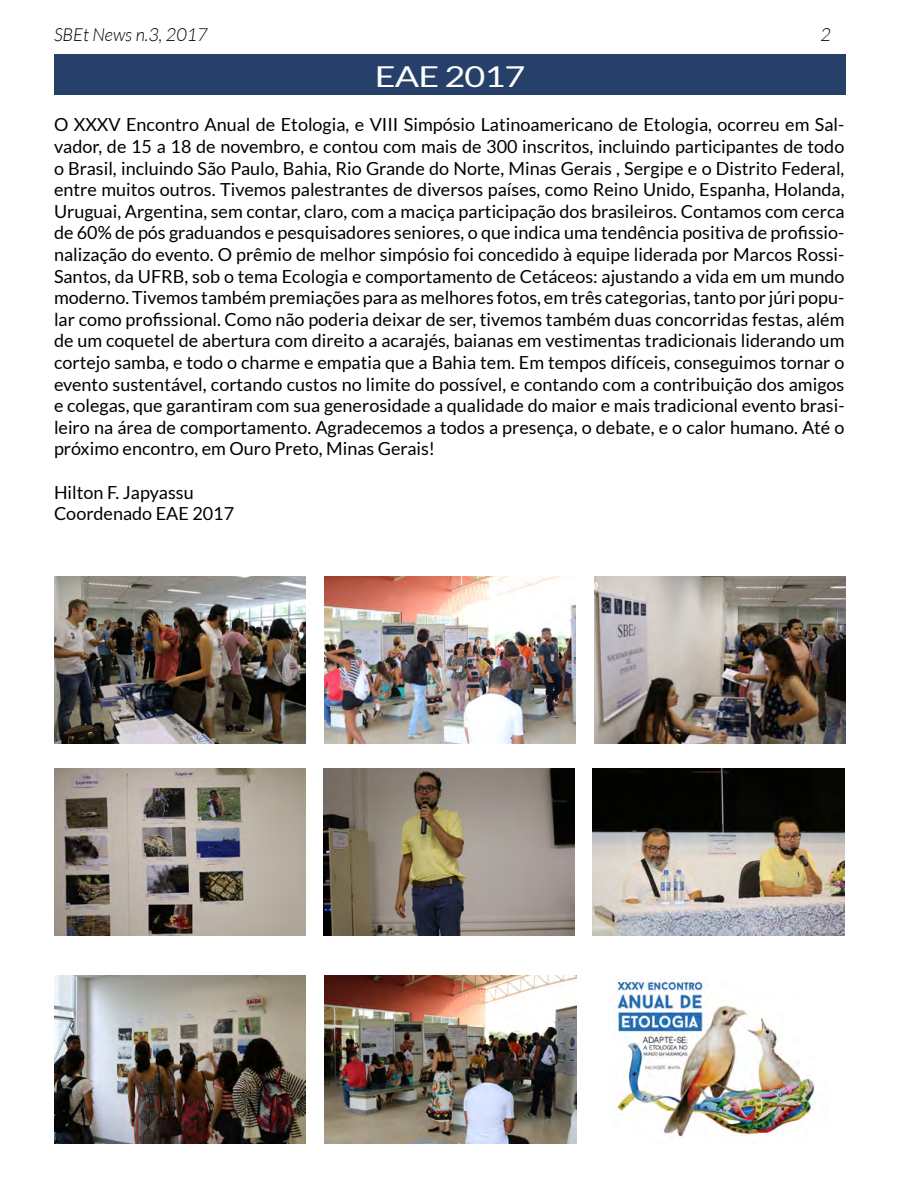
<style>
.page{position:relative;width:900px;height:1200px;background:#fff}
.page>*{position:absolute;margin:0;border:0;box-sizing:border-box;transform-origin:0 0}
.t1{font:28.8px "Lato";letter-spacing:-.025em;color:#fff;scale:1.25 1}
.t2{font:18px/21.6px "Lato";color:#000;text-align:justify}
.t3{font:italic 300 18px "Lato";color:#000}
</style>
<div class="page">
<div style="left:54px;top:54px;width:792px;height:40px;background:#274069"></div>
<img style="left:54px;top:576px;width:252px;height:168px">
<img style="left:324px;top:576px;width:252px;height:168px">
<img style="left:594px;top:576px;width:252px;height:168px">
<img style="left:54px;top:768px;width:252px;height:168px">
<img style="left:324px;top:768px;width:251px;height:168px">
<img style="left:593px;top:768px;width:251px;height:168px">
<img style="left:54px;top:975px;width:252px;height:168px">
<img style="left:325px;top:975px;width:252px;height:168px">
<img style="left:615px;top:978px;width:201px;height:161px">
<p class="t3" style="left:54px;top:25px;width:155px">SBEt News n.3, 2017</p>
<p class="t3" style="left:820px;top:25px;width:12px">2</p>
<h1 class="t1" style="left:375px;top:61px;width:122px">EAE 2017</h1>
<p class="t2" style="left:54px;top:114px;width:792px">O XXXV Encontro Anual de Etologia, e VIII Simpósio Latinoamericano de Etologia, ocorreu em Sal&shy;vador, de 15 a 18 de novembro, e contou com mais de 300 inscritos, incluindo participantes de todo o Brasil, incluindo São Paulo, Bahia, Rio Grande do Norte, Minas Gerais , Sergipe e o Distrito Federal, entre muitos outros. Tivemos palestrantes de diversos países, como Reino Unido, Espanha, Holanda, Uruguai, Argentina, sem contar, claro, com a maciça participação dos brasileiros. Contamos com cerca de 60% de pós graduandos e pesquisadores seniores, o que indica uma tendência positiva de profissio&shy;nalização do evento. O prêmio de melhor simpósio foi concedido à equipe liderada por Marcos Rossi-Santos, da UFRB, sob o tema Ecologia e comportamento de Cetáceos: ajustando a vida em um mundo moderno. Tivemos também premiações para as melhores fotos, em três categorias, tanto por júri popu&shy;lar como profissional. Como não poderia deixar de ser, tivemos também duas concorridas festas, além de um coquetel de abertura com direito a acarajés, baianas em vestimentas tradicionais liderando um cortejo samba, e todo o charme e empatia que a Bahia tem. Em tempos difíceis, conseguimos tornar o evento sustentável, cortando custos no limite do possível, e contando com a contribuição dos amigos e colegas, que garantiram com sua generosidade a qualidade do maior e mais tradicional evento brasi&shy;leiro na área de comportamento. Agradecemos a todos a presença, o debate, e o calor humano. Até o próximo encontro, em Ouro Preto, Minas Gerais!</p>
<p class="t2" style="left:54px;top:481px;width:182px">Hilton F. Japyassu<br>Coordenado EAE 2017</p>
</div>
